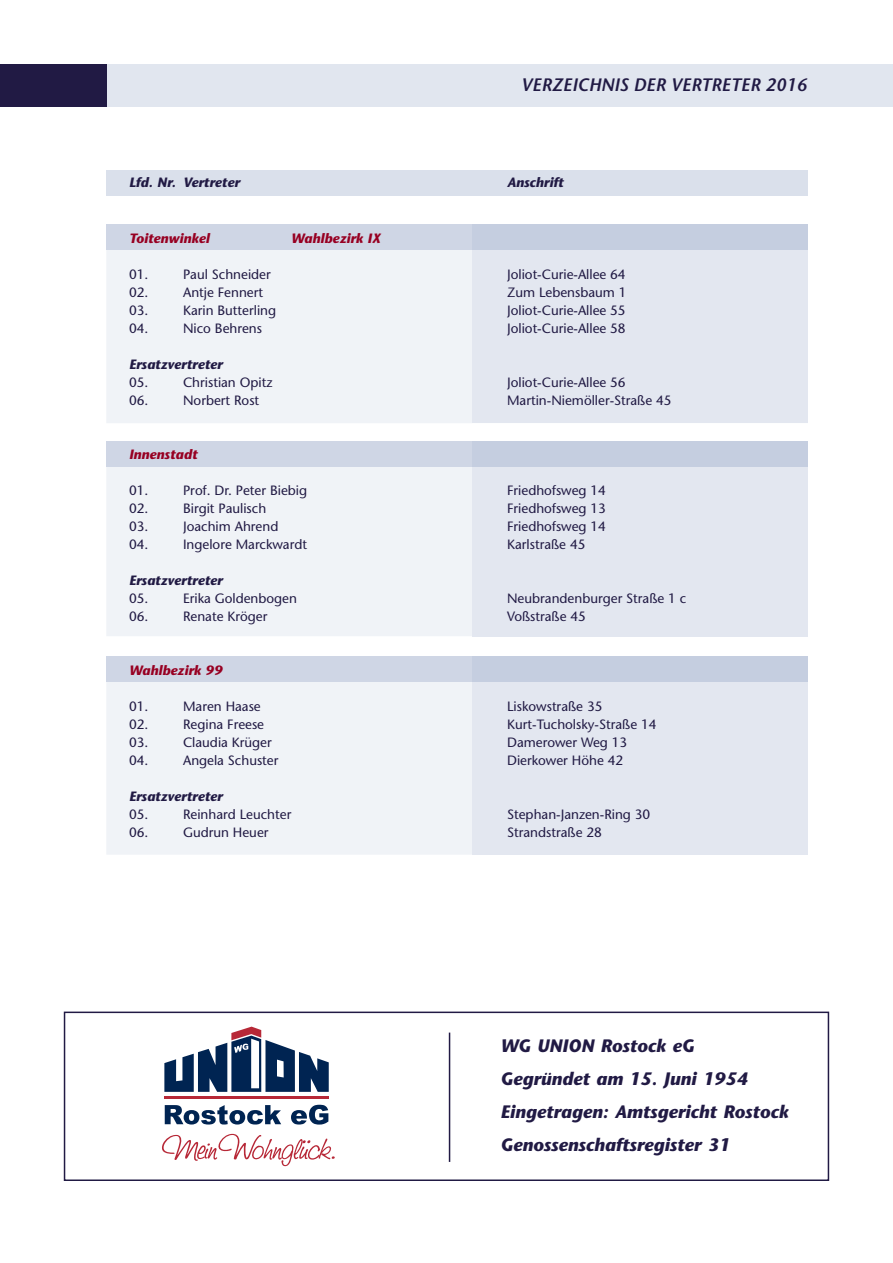
<style>
.page{position:relative;width:893px;height:1263px;background:#fff}
.page>*{position:absolute;margin:0;border:0;box-sizing:border-box;transform-origin:0 0}
.t1{font:italic 700 18px/33px "Stone Sans";color:#211a44}
.t2{font:italic 600 18px "Stone Sans";color:#211a44}
.t3{font:13.5px "Stone Sans";color:#211a44}
.t4{font:italic 700 13.5px "Stone Sans";color:#211a44}
.t5{font:italic 700 13.5px "Stone Sans";color:#970022}
.s1{font-family:"Lucida Grande"}
</style>
<div class="page">
<div style="left:106px;top:681px;width:366px;height:174px;background:#f0f3f7"></div>
<div style="left:472px;top:681px;width:336px;height:174px;background:#e3e7f0"></div>
<div style="left:106px;top:656px;width:366px;height:25px;background:#cfd6e5"></div>
<div style="left:472px;top:656px;width:336px;height:25px;background:#c5cee0"></div>
<div style="left:106px;top:467px;width:366px;height:169px;background:#f0f3f7"></div>
<div style="left:472px;top:467px;width:336px;height:169px;background:#e3e7f0"></div>
<div style="left:106px;top:441px;width:366px;height:26px;background:#cfd6e5"></div>
<div style="left:472px;top:441px;width:336px;height:26px;background:#c5cee0"></div>
<div style="left:106px;top:250px;width:366px;height:173px;background:#f0f3f7"></div>
<div style="left:472px;top:250px;width:336px;height:173px;background:#e3e7f0"></div>
<div style="left:106px;top:224px;width:366px;height:26px;background:#cfd6e5"></div>
<div style="left:472px;top:224px;width:336px;height:26px;background:#c5cee0"></div>
<div style="left:0;top:64px;width:893px;height:42px;background:#e1e6ef"></div>
<div style="left:0;top:64px;width:107px;height:42px;background:#211a44"></div>
<div style="left:106px;top:170px;width:702px;height:26px;background:#dae0eb"></div>
<div style="left:64px;top:1011px;width:765px;height:170px;border:2px solid #211a44"></div>
<svg style="left:165px;top:1105px;width:116px;height:19px"></svg>
<svg style="left:291px;top:1105px;width:37px;height:19px"></svg>
<hr style="left:165px;top:1096px;width:164px;height:2px;background:#b72837">
<svg style="left:164px;top:1026px;width:165px;height:66px"></svg>
<svg style="left:162px;top:1134px;width:173px;height:32px"></svg>
<hr style="left:449px;top:1032px;width:1px;height:130px;background:#211a44">
<h1 class="t2" style="left:521px;top:78px;width:287px">VERZEICHNIS DER VERTRETER 2016</h1>
<p class="t4" style="left:129px;top:177px;width:112px">Lfd. Nr. Vertreter</p>
<p class="t4" style="left:507px;top:177px;width:58px">Anschrift</p>
<p class="t5" style="left:129px;top:233px;width:82px">Toitenwinkel</p>
<p class="t5" style="left:291px;top:233px;width:91px">Wahlbezirk IX</p>
<p class="t3" style="left:129px;top:269px;width:21px">01.</p>
<p class="t3" style="left:183px;top:269px;width:89px">Paul Schneider</p>
<p class="t3" style="left:507px;top:269px;width:120px">Joliot-Curie-Allee 64</p>
<p class="t3" style="left:129px;top:287px;width:21px">02.</p>
<p class="t3" style="left:183px;top:287px;width:82px">Antje Fennert</p>
<p class="t3" style="left:507px;top:287px;width:121px">Zum Lebensbaum 1</p>
<p class="t3" style="left:129px;top:305px;width:21px">03.</p>
<p class="t3" style="left:183px;top:305px;width:95px">Karin Butterling</p>
<p class="t3" style="left:507px;top:305px;width:120px">Joliot-Curie-Allee 55</p>
<p class="t3" style="left:129px;top:323px;width:21px">04.</p>
<p class="t3" style="left:183px;top:323px;width:81px">Nico Behrens</p>
<p class="t3" style="left:507px;top:323px;width:120px">Joliot-Curie-Allee 58</p>
<p class="t4" style="left:129px;top:359px;width:95px">Ersatzvertreter</p>
<p class="t3" style="left:129px;top:377px;width:21px">05.</p>
<p class="t3" style="left:183px;top:377px;width:91px">Christian Opitz</p>
<p class="t3" style="left:507px;top:377px;width:120px">Joliot-Curie-Allee 56</p>
<p class="t3" style="left:129px;top:395px;width:21px">06.</p>
<p class="t3" style="left:183px;top:395px;width:78px">Norbert Rost</p>
<p class="t3" style="left:507px;top:395px;width:166px">Martin-Niemöller-Straße 45</p>
<p class="t5" style="left:129px;top:449px;width:70px">Innenstadt</p>
<p class="t3" style="left:129px;top:485px;width:21px">01.</p>
<p class="t3" style="left:183px;top:485px;width:126px">Prof. Dr. Peter Biebig</p>
<p class="t3" style="left:507px;top:485px;width:100px">Friedhofsweg 14</p>
<p class="t3" style="left:129px;top:503px;width:21px">02.</p>
<p class="t3" style="left:183px;top:503px;width:85px">Birgit Paulisch</p>
<p class="t3" style="left:507px;top:503px;width:100px">Friedhofsweg 13</p>
<p class="t3" style="left:129px;top:521px;width:21px">03.</p>
<p class="t3" style="left:183px;top:521px;width:97px">Joachim Ahrend</p>
<p class="t3" style="left:507px;top:521px;width:100px">Friedhofsweg 14</p>
<p class="t3" style="left:129px;top:539px;width:21px">04.</p>
<p class="t3" style="left:183px;top:539px;width:126px">Ingelore Marckwardt</p>
<p class="t3" style="left:507px;top:539px;width:80px">Karlstraße 45</p>
<p class="t4" style="left:129px;top:575px;width:95px">Ersatzvertreter</p>
<p class="t3" style="left:129px;top:593px;width:21px">05.</p>
<p class="t3" style="left:183px;top:593px;width:115px">Erika Goldenbogen</p>
<p class="t3" style="left:507px;top:593px;width:181px">Neubrandenburger Straße 1 c</p>
<p class="t3" style="left:129px;top:611px;width:21px">06.</p>
<p class="t3" style="left:183px;top:611px;width:86px">Renate Kröger</p>
<p class="t3" style="left:507px;top:611px;width:80px">Voßstraße 45</p>
<p class="t5" style="left:129px;top:665px;width:95px">Wahlbezirk 99</p>
<p class="t3" style="left:129px;top:701px;width:21px">01.</p>
<p class="t3" style="left:183px;top:701px;width:79px">Maren Haase</p>
<p class="t3" style="left:507px;top:701px;width:97px">Liskowstraße 35</p>
<p class="t3" style="left:129px;top:719px;width:21px">02.</p>
<p class="t3" style="left:183px;top:719px;width:83px">Regina Freese</p>
<p class="t3" style="left:507px;top:719px;width:151px">Kurt-Tucholsky-Straße 14</p>
<p class="t3" style="left:129px;top:737px;width:21px">03.</p>
<p class="t3" style="left:183px;top:737px;width:90px">Claudia Kru<span class="s1">̈</span>ger</p>
<p class="t3" style="left:507px;top:737px;width:122px">Damerower Weg 13</p>
<p class="t3" style="left:129px;top:755px;width:21px">04.</p>
<p class="t3" style="left:183px;top:755px;width:97px">Angela Schuster</p>
<p class="t3" style="left:507px;top:755px;width:118px">Dierkower Höhe 42</p>
<p class="t4" style="left:129px;top:791px;width:95px">Ersatzvertreter</p>
<p class="t3" style="left:129px;top:809px;width:21px">05.</p>
<p class="t3" style="left:183px;top:809px;width:110px">Reinhard Leuchter</p>
<p class="t3" style="left:507px;top:809px;width:145px">Stephan-Janzen-Ring 30</p>
<p class="t3" style="left:129px;top:827px;width:21px">06.</p>
<p class="t3" style="left:183px;top:827px;width:87px">Gudrun Heuer</p>
<p class="t3" style="left:507px;top:827px;width:96px">Strandstraße 28</p>
<h1 class="t1" style="left:501px;top:1031px;width:290px">WG UNION Rostock eG<br>Gegründet am 15. Juni 1954<br>Eingetragen: Amtsgericht Rostock<br>Genossenschaftsregister 31</h1>
</div>
